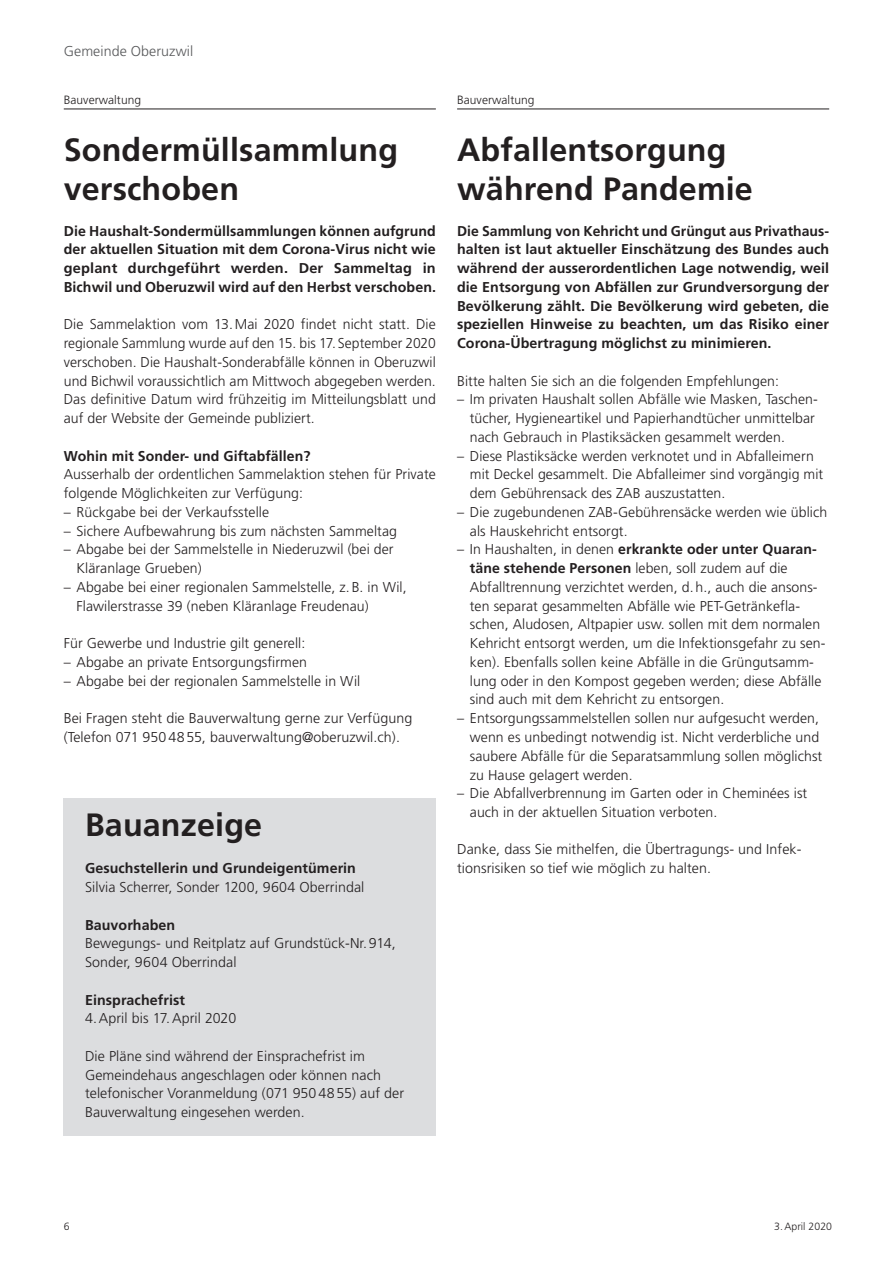
<style>
.page{position:relative;width:893px;height:1263px;background:#fff}
.page>*{position:absolute;margin:0;border:0;box-sizing:border-box;transform-origin:0 0}
.t1{font:700 32.25px/39px "Frutiger LT Std";letter-spacing:.005em;color:#231f20}
.t2{font:300 14.25px/18.8px "Frutiger LT Std";letter-spacing:.005em;color:#231f20}
.t3{font:700 14.25px/18.8px "Frutiger LT Std";letter-spacing:.005em;color:#231f20;text-align:justify}
.t4{font:300 14.25px "Frutiger LT Std";letter-spacing:.005em;color:#57585a}
.t5{font:300 12px "Frutiger LT Std";letter-spacing:.005em;color:#231f20}
.t6{font:300 10.5px "Frutiger LT Std";letter-spacing:.005em;color:#231f20}
.s1{font-weight:700}
</style>
<div class="page">
<hr style="left:457px;top:109px;width:372px;height:1px;background:#231f20">
<hr style="left:64px;top:109px;width:372px;height:1px;background:#231f20">
<div style="left:64px;top:798px;width:372px;height:338px;background:#dcdddf"></div>
<p class="t4" style="left:64px;top:43px;width:131px">Gemeinde Oberuzwil</p>
<p class="t5" style="left:64px;top:93px;width:79px">Bauverwaltung</p>
<h1 class="t1" style="left:64px;top:130px;width:336px">Sondermüllsammlung verschoben</h1>
<p class="t3" style="left:64px;top:221px;width:374px">Die Haushalt-Sondermüllsammlungen können aufgrund der aktuellen Situation mit dem Corona-Virus nicht wie geplant durchgeführt werden. Der Sammeltag in Bichwil und Oberuzwil wird auf den Herbst verschoben.</p>
<p class="t2" style="left:64px;top:315px;width:374px;text-align:justify">Die Sammelaktion vom 13.Mai 2020 findet nicht statt. Die regionale Sammlung wurde auf den 15. bis 17. September 2020 verschoben. Die Haushalt-Sonderabfälle können in Oberuzwil und Bichwil voraussichtlich am Mittwoch abgegeben werden.<br>Das definitive Datum wird frühzeitig im Mitteilungsblatt und auf der Website der Gemeinde publiziert.</p>
<p class="t3" style="left:64px;top:446px;width:248px">Wohin mit Sonder- und Giftabfällen?</p>
<p class="t2" style="left:64px;top:465px;width:374px">Ausserhalb der ordentlichen Sammelaktion stehen für Private folgende Möglichkeiten zur Verfügung:</p>
<p class="t2" style="left:64px;top:503px;width:207px">– Rückgabe bei der Verkaufsstelle</p>
<p class="t2" style="left:64px;top:522px;width:335px">– Sichere Aufbewahrung bis zum nächsten Sammeltag</p>
<p class="t2" style="left:77px;top:540px;width:319px;text-indent:-13px">– Abgabe bei der Sammelstelle in Niederuzwil (bei der<br>Kläranlage Grueben)</p>
<p class="t2" style="left:77px;top:578px;width:332px;text-indent:-13px">– Abgabe bei einer regionalen Sammelstelle, z.B. in Wil,<br>Flawilerstrasse 39 (neben Kläranlage Freudenau)</p>
<p class="t2" style="left:64px;top:634px;width:243px">Für Gewerbe und Industrie gilt generell:</p>
<p class="t2" style="left:64px;top:653px;width:245px">– Abgabe an private Entsorgungsfirmen</p>
<p class="t2" style="left:64px;top:672px;width:298px">– Abgabe bei der regionalen Sammelstelle in Wil</p>
<p class="t2" style="left:64px;top:709px;width:350px">Bei Fragen steht die Bauverwaltung gerne zur Verfügung (Telefon 071 9504855, bauverwaltung@oberuzwil.ch).</p>
<h1 class="t1" style="left:85px;top:805px;width:179px">Bauanzeige</h1>
<p class="t3" style="left:85px;top:859px;width:272px">Gesuchstellerin und Grundeigentümerin</p>
<p class="t2" style="left:85px;top:878px;width:281px">Silvia Scherrer, Sonder 1200, 9604 Oberrindal</p>
<p class="t3" style="left:85px;top:915px;width:92px">Bauvorhaben</p>
<p class="t2" style="left:85px;top:934px;width:312px">Bewegungs- und Reitplatz auf Grundstück-Nr.914,<br>Sonder, 9604 Oberrindal</p>
<p class="t3" style="left:85px;top:990px;width:101px">Einsprachefrist</p>
<p class="t2" style="left:85px;top:1009px;width:153px">4.April bis 17.April 2020</p>
<p class="t2" style="left:85px;top:1047px;width:321px">Die Pläne sind während der Einsprachefrist im Gemeindehaus angeschlagen oder können nach telefonischer Voranmeldung (071 9504855) auf der Bauverwaltung eingesehen werden.</p>
<p class="t5" style="left:457px;top:93px;width:79px">Bauverwaltung</p>
<h1 class="t1" style="left:457px;top:130px;width:297px">Abfallentsorgung während Pandemie</h1>
<p class="t3" style="left:457px;top:221px;width:374px">Die Sammlung von Kehricht und Grüngut aus Privathaus&shy;halten ist laut aktueller Einschätzung des Bundes auch während der ausserordentlichen Lage notwendig, weil die Entsorgung von Abfällen zur Grundversorgung der Bevölkerung zählt. Die Bevölkerung wird gebeten, die speziellen Hinweise zu beachten, um das Risiko einer Corona-Übertragung möglichst zu minimieren.</p>
<p class="t2" style="left:457px;top:372px;width:323px">Bitte halten Sie sich an die folgenden Empfehlungen:</p>
<p class="t2" style="left:470px;top:390px;width:349px;text-indent:-13px">– Im privaten Haushalt sollen Abfälle wie Masken, Taschen&shy;tücher, Hygieneartikel und Papierhandtücher unmittelbar nach Gebrauch in Plastiksäcken gesammelt werden.</p>
<p class="t2" style="left:470px;top:447px;width:355px;text-indent:-13px">– Diese Plastiksäcke werden verknotet und in Abfalleimern mit Deckel gesammelt. Die Abfalleimer sind vorgängig mit dem Gebührensack des ZAB auszustatten.</p>
<p class="t2" style="left:470px;top:503px;width:359px;text-indent:-13px">– Die zugebundenen ZAB-Gebührensäcke werden wie üblich als Hauskehricht entsorgt.</p>
<p class="t2" style="left:470px;top:540px;width:357px;text-indent:-13px">– In Haushalten, in denen <span class="s1">erkrankte oder unter Quaran&shy;täne stehende Personen</span> leben, soll zudem auf die Abfalltrennung verzichtet werden, d.h., auch die ansons&shy;ten separat gesammelten Abfälle wie PET-Getränkefla&shy;schen, Aludosen, Altpapier usw. sollen mit dem normalen Kehricht entsorgt werden, um die Infektionsgefahr zu sen&shy;ken). Ebenfalls sollen keine Abfälle in die Grüngutsamm&shy;lung oder in den Kompost gegeben werden; diese Abfälle sind auch mit dem Kehricht zu entsorgen.</p>
<p class="t2" style="left:470px;top:709px;width:354px;text-indent:-13px">– Entsorgungssammelstellen sollen nur aufgesucht werden, wenn es unbedingt notwendig ist. Nicht verderbliche und saubere Abfälle für die Separatsammlung sollen möglichst zu Hause gelagert werden.</p>
<p class="t2" style="left:470px;top:784px;width:339px;text-indent:-13px">– Die Abfallverbrennung im Garten oder in Cheminées ist auch in der aktuellen Situation verboten.</p>
<p class="t2" style="left:457px;top:840px;width:345px">Danke, dass Sie mithelfen, die Übertragungs- und Infek&shy;tionsrisiken so tief wie möglich zu halten.</p>
<p class="t6" style="left:64px;top:1220px;width:7px">6</p>
<p class="t6" style="left:774px;top:1220px;width:59px">3.April 2020</p>
</div>
